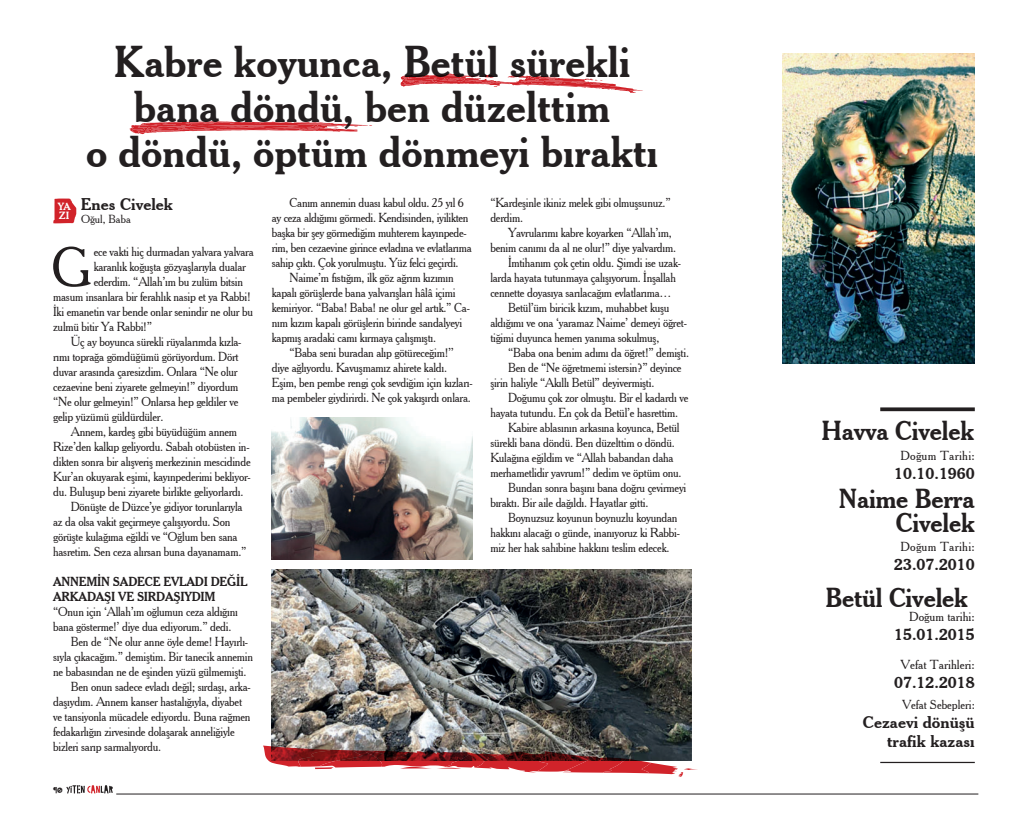
<style>
.page{position:relative;width:1028px;height:815px;background:#fff}
.page>*{position:absolute;margin:0;border:0;box-sizing:border-box;transform-origin:0 0}
.t1{font:54px "Cheltenham BT";color:#231f20;scale:.95 1}
.t2{font:700 42.5px/45px "Cheltenham BT";color:#231f20;text-align:center;scale:.95 1}
.t3{font:700 26.25px/24.4px "Cheltenham BT";letter-spacing:-.01em;color:#231f20;text-align:right;scale:.94 1}
.t4{font:700 16.25px/18.8px "Cheltenham BT";color:#231f20;text-align:right}
.t5{font:12.5px/15px "Cheltenham BT";letter-spacing:-.02em;color:#231f20;scale:.95 1}
.t6{font:700 12.5px/15px "Cheltenham BT";letter-spacing:-.02em;color:#231f20;scale:.95 1}
.t7{font:12.5px "Cheltenham BT";color:#231f20}
.t8{font:12.5px "Cheltenham BT";letter-spacing:.02em;color:#231f20}
.t9{font:12.5px "Cheltenham BT";color:#231f20;scale:.95 1}
.t10{font:11.25px "Cheltenham BT";color:#231f20}
.t11{font:700 10px/8.8px "Cheltenham BT";color:#fff}
.t12{font:10px "Childish Reverie";color:#231f20}
</style>
<div class="page">
<hr style="left:116px;top:794px;width:862px;height:1px;background:#231f20">
<svg style="left:66px;top:785px;width:47px;height:8px"></svg>
<svg style="left:880px;top:407px;width:94px;height:4px"></svg>
<hr style="left:880px;top:762px;width:94px;height:1px;background:#231f20">
<img style="left:272px;top:417px;width:200px;height:143px">
<img style="left:782px;top:53px;width:192px;height:310px">
<img style="left:272px;top:570px;width:419px;height:176px">
<svg style="left:53px;top:198px;width:23px;height:25px"></svg>
<img style="left:263px;top:746px;width:435px;height:31px">
<svg style="left:400px;top:74px;width:243px;height:19px"></svg>
<svg style="left:129px;top:121px;width:243px;height:13px"></svg>
<h2 class="t2" style="left:86px;top:38px;width:604px">Kabre koyunca, Betül sürekli bana döndü, ben düzelttim<br>o döndü, öptüm dönmeyi bıraktı</h2>
<p class="t11" style="left:58px;top:202px;width:14px">YA<br>ZI</p>
<h3 class="t4" style="left:81px;top:195px;width:94px">Enes Civelek</h3>
<p class="t10" style="left:81px;top:212px;width:51px">Oğul, Baba</p>
<h1 class="t1" style="left:52px;top:234px;width:43px">G</h1>
<p class="t5" style="left:94px;top:244px;width:170px">ece vakti hiç durmadan yalvara yalvara</p>
<p class="t5" style="left:94px;top:259px;width:162px">karanlık koğuşta gözyaşlarıyla dualar</p>
<p class="t5" style="left:94px;top:274px;width:159px">ederdim. “Allah’ım bu zulüm bitsin</p>
<p class="t5" style="left:53px;top:289px;width:209px">masum insanlara bir ferahlık nasip et ya Rabbi!</p>
<p class="t5" style="left:53px;top:304px;width:212px">İki emanetin var bende onlar senindir ne olur bu</p>
<p class="t5" style="left:53px;top:319px;width:105px">zulmü bitir Ya Rabbi!”</p>
<p class="t5" style="left:71px;top:334px;width:181px">Üç ay boyunca sürekli rüyalarımda kızla-</p>
<p class="t5" style="left:53px;top:349px;width:197px">rımı toprağa gömdüğümü görüyordum. Dört</p>
<p class="t5" style="left:53px;top:364px;width:196px">duvar arasında çaresizdim. Onlara “Ne olur</p>
<p class="t5" style="left:53px;top:379px;width:196px">cezaevine beni ziyarete gelmeyin!” diyordum</p>
<p class="t5" style="left:53px;top:394px;width:196px">“Ne olur gelmeyin!” Onlarsa hep geldiler ve</p>
<p class="t5" style="left:53px;top:409px;width:117px">gelip yüzümü güldürdüler.</p>
<p class="t5" style="left:71px;top:424px;width:176px">Annem, kardeş gibi büyüdüğüm annem</p>
<p class="t5" style="left:53px;top:439px;width:208px">Rize’den kalkıp geliyordu. Sabah otobüsten in-</p>
<p class="t5" style="left:53px;top:454px;width:209px">dikten sonra bir alışveriş merkezinin mescidinde</p>
<p class="t5" style="left:53px;top:469px;width:209px">Kur’an okuyarak eşimi, kayınpederimi bekliyor-</p>
<p class="t5" style="left:53px;top:484px;width:202px">du. Buluşup beni ziyarete birlikte geliyorlardı.</p>
<p class="t5" style="left:71px;top:499px;width:182px">Dönüşte de Düzce’ye gidiyor torunlarıyla</p>
<p class="t5" style="left:53px;top:514px;width:188px">az da olsa vakit geçirmeye çalışıyordu. Son</p>
<p class="t5" style="left:53px;top:529px;width:196px">görüşte kulağıma eğildi ve “Oğlum ben sana</p>
<p class="t5" style="left:53px;top:544px;width:205px">hasretim. Sen ceza alırsan buna dayanamam.”</p>
<p class="t6" style="left:53px;top:574px;width:206px">ANNEMIN SADECE EVLADI DEĞIL<br>ARKADAŞI VE SIRDAŞIYDIM</p>
<p class="t5" style="left:53px;top:604px;width:196px">“Onun için ‘Allah’ım oğlumun ceza aldığını</p>
<p class="t5" style="left:53px;top:619px;width:189px">bana gösterme!’ diye dua ediyorum.” dedi.</p>
<p class="t5" style="left:71px;top:634px;width:188px">Ben de “Ne olur anne öyle deme! Hayırlı-</p>
<p class="t5" style="left:53px;top:649px;width:212px">sıyla çıkacağım.” demiştim. Bir tanecik annemin</p>
<p class="t5" style="left:53px;top:664px;width:205px">ne babasından ne de eşinden yüzü gülmemişti.</p>
<p class="t5" style="left:71px;top:679px;width:191px">Ben onun sadece evladı değil; sırdaşı, arka-</p>
<p class="t5" style="left:53px;top:694px;width:200px">daşıydım. Annem kanser hastalığıyla, diyabet</p>
<p class="t5" style="left:53px;top:709px;width:209px">ve tansiyonla mücadele ediyordu. Buna rağmen</p>
<p class="t5" style="left:53px;top:724px;width:193px">fedakarlığın zirvesinde dolaşarak anneliğiyle</p>
<p class="t5" style="left:53px;top:739px;width:115px">bizleri sarıp sarmalıyordu.</p>
<p class="t12" style="left:53px;top:784px;width:11px">90</p>
<p class="t5" style="left:272px;top:195px;width:212px;text-indent:18px">Canım annemin duası kabul oldu. 25 yıl 6 ay ceza aldığımı görmedi. Kendisinden, iyilikten başka bir şey görmediğim muhterem kayınpede&shy;rim, ben cezaevine girince evladına ve evlatlarıma sahip çıktı. Çok yorulmuştu. Yüz felci geçirdi.</p>
<p class="t5" style="left:272px;top:270px;width:210px;text-indent:18px">Naime’m fıstığım, ilk göz ağrım kızımın kapalı görüşlerde bana yalvarışları hâlâ içimi kemiriyor. “Baba! Baba! ne olur gel artık.” Ca&shy;nım kızım kapalı görüşlerin birinde sandalyeyi kapmış aradaki camı kırmaya çalışmıştı.</p>
<p class="t5" style="left:272px;top:345px;width:213px;text-indent:18px">“Baba seni buradan alıp götüreceğim!’’ diye ağlıyordu. Kavuşmamız ahirete kaldı.<br>Eşim, ben pembe rengi çok sevdiğim için kızları&shy;ma pembeler giydirirdi. Ne çok yakışırdı onlara.</p>
<p class="t5" style="left:490px;top:195px;width:191px">“Kardeşinle ikiniz melek gibi olmuşsunuz.” derdim.</p>
<p class="t5" style="left:508px;top:225px;width:174px">Yavrularımı kabre koyarken “Allah’ım,</p>
<p class="t5" style="left:490px;top:240px;width:197px">benim canımı da al ne olur!” diye yalvardım.</p>
<p class="t5" style="left:508px;top:255px;width:184px">İmtihanım çok çetin oldu. Şimdi ise uzak-</p>
<p class="t5" style="left:490px;top:270px;width:197px">larda hayata tutunmaya çalışıyorum. İnşallah</p>
<p class="t5" style="left:490px;top:285px;width:192px">cennette doyasıya sarılacağım evlatlarıma…</p>
<p class="t5" style="left:508px;top:300px;width:171px">Betül’üm biricik kızım, muhabbet kuşu</p>
<p class="t5" style="left:490px;top:315px;width:208px">aldığımı ve ona ‘yaramaz Naime’ demeyi öğret-</p>
<p class="t5" style="left:490px;top:330px;width:179px">tiğimi duyunca hemen yanıma sokulmuş,</p>
<p class="t5" style="left:508px;top:345px;width:192px">“Baba ona benim adımı da öğret!” demişti.</p>
<p class="t5" style="left:508px;top:360px;width:184px">Ben de “Ne öğretmemi istersin?” deyince</p>
<p class="t5" style="left:490px;top:375px;width:174px">şirin haliyle “Akıllı Betül” deyivermişti.</p>
<p class="t5" style="left:508px;top:390px;width:191px">Doğumu çok zor olmuştu. Bir el kadardı ve</p>
<p class="t5" style="left:490px;top:405px;width:199px">hayata tutundu. En çok da Betül’e hasrettim.</p>
<p class="t5" style="left:508px;top:420px;width:182px">Kabire ablasının arkasına koyunca, Betül</p>
<p class="t5" style="left:490px;top:435px;width:196px">sürekli bana döndü. Ben düzelttim o döndü.</p>
<p class="t5" style="left:490px;top:450px;width:194px">Kulağına eğildim ve “Allah babandan daha</p>
<p class="t5" style="left:490px;top:465px;width:203px">merhametlidir yavrum!” dedim ve öptüm onu.</p>
<p class="t5" style="left:508px;top:480px;width:189px">Bundan sonra başını bana doğru çevirmeyi</p>
<p class="t5" style="left:490px;top:495px;width:168px">bıraktı. Bir aile dağıldı. Hayatlar gitti.</p>
<p class="t5" style="left:508px;top:510px;width:180px">Boynuzsuz koyunun boynuzlu koyundan</p>
<p class="t5" style="left:490px;top:525px;width:201px">hakkını alacağı o günde, inanıyoruz ki Rabbi-</p>
<p class="t5" style="left:490px;top:540px;width:190px">miz her hak sahibine hakkını teslim edecek.</p>
<h3 class="t3" style="left:821px;top:418px;width:164px">Havva Civelek</h3>
<p class="t8" style="left:900px;top:448px;width:76px">Doğum Tarihi:</p>
<h3 class="t4" style="left:894px;top:464px;width:82px">10.10.1960</h3>
<h3 class="t3" style="left:839px;top:486px;width:146px">Naime Berra<br>Civelek</h3>
<p class="t8" style="left:900px;top:539px;width:76px">Doğum Tarihi:</p>
<h3 class="t4" style="left:894px;top:554px;width:82px">23.07.2010</h3>
<h3 class="t3" style="left:825px;top:585px;width:153px">Betül Civelek</h3>
<p class="t7" style="left:909px;top:609px;width:67px">Doğum tarihi:</p>
<h3 class="t4" style="left:894px;top:625px;width:82px">15.01.2015</h3>
<p class="t7" style="left:901px;top:657px;width:75px">Vefat Tarihleri:</p>
<h3 class="t4" style="left:894px;top:673px;width:82px">07.12.2018</h3>
<p class="t9" style="left:902px;top:697px;width:78px">Vefat Sebepleri:</p>
<h3 class="t4" style="left:863px;top:713px;width:113px">Cezaevi dönüşü trafik kazası</h3>
</div>
